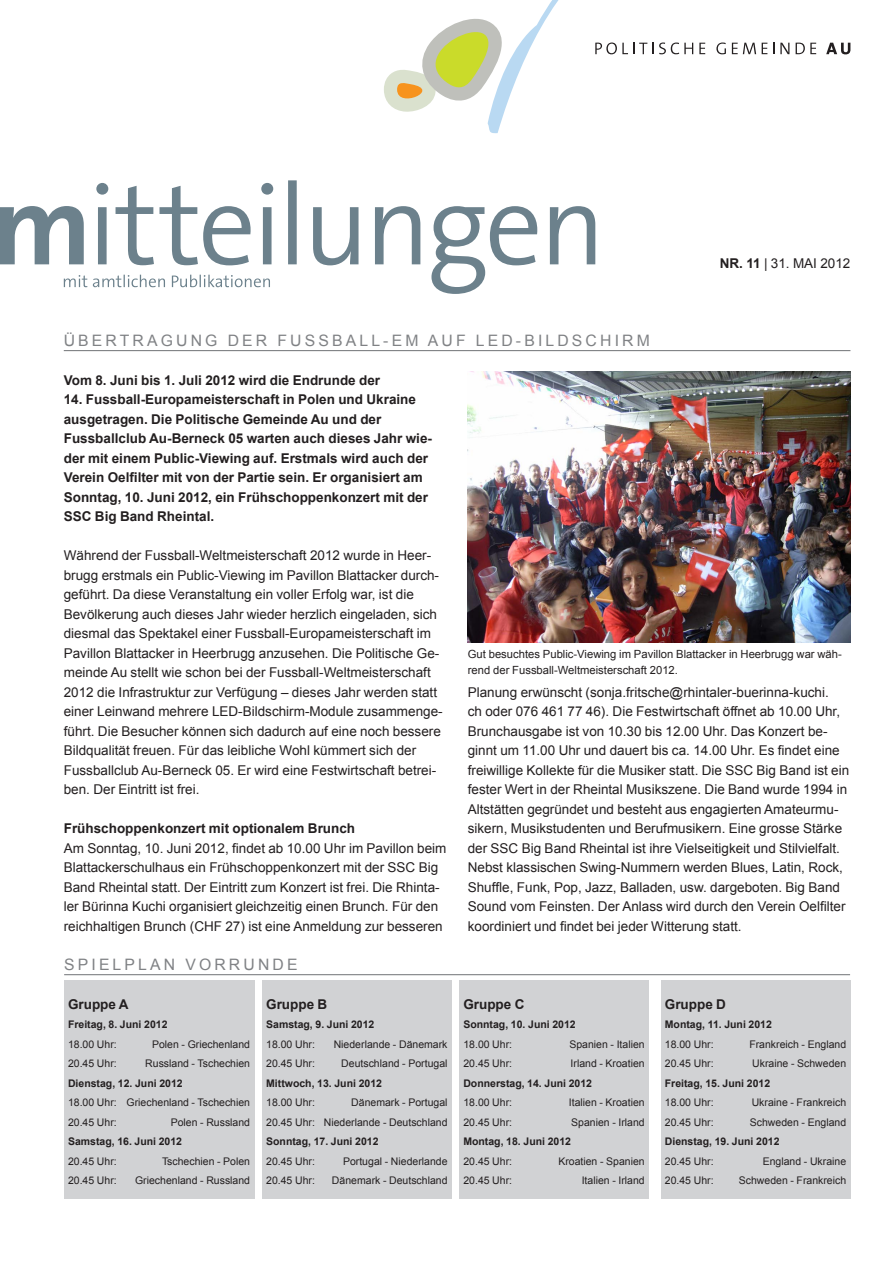
<style>
.page{position:relative;width:893px;height:1263px;background:#fff}
.page>*{position:absolute;margin:0;border:0;box-sizing:border-box;transform-origin:0 0}
.Rubrikentitel{font:15.75px "Arial";letter-spacing:.2em;color:#808285}
.Grundtext{font:13.5px/19.5px "Arial";color:#231f20}
.Grundtext_Auszeichnu{font:700 13.5px/19.5px "Arial";color:#231f20}
.Legende{font:11.25px/16.5px "Arial";color:#231f20}
.Grundtext-2{font:10.5px "Arial";color:#231f20}
.Grundtext-3{font:700 10.5px "Arial";color:#231f20}
.s1{font-weight:700}
</style>
<div class="page">
<svg style="left:595px;top:43px;width:98px;height:11px"></svg>
<svg style="left:699px;top:43px;width:6px;height:11px"></svg>
<svg style="left:716px;top:43px;width:10px;height:11px"></svg>
<svg style="left:732px;top:43px;width:24px;height:11px"></svg>
<svg style="left:762px;top:43px;width:5px;height:11px"></svg>
<svg style="left:780px;top:43px;width:9px;height:11px"></svg>
<svg style="left:796px;top:43px;width:20px;height:11px"></svg>
<svg style="left:826px;top:43px;width:24px;height:11px"></svg>
<svg style="left:384px;top:0;width:175px;height:134px"></svg>
<svg style="left:0;top:180px;width:595px;height:114px"></svg>
<svg style="left:64px;top:275px;width:206px;height:12px"></svg>
<hr style="left:64px;top:350px;width:786px;height:1px;background:#808285">
<div style="left:64px;top:981px;width:190px;height:218px;background:#d1d2d4"></div>
<div style="left:262px;top:981px;width:190px;height:218px;background:#d1d2d4"></div>
<div style="left:459px;top:981px;width:190px;height:218px;background:#d1d2d4"></div>
<div style="left:661px;top:981px;width:189px;height:218px;background:#d1d2d4"></div>
<hr style="left:64px;top:974px;width:786px;height:1px;background:#808285">
<img style="left:468px;top:371px;width:382px;height:271px">
<p class="Grundtext" style="left:720px;top:253px;width:132px"><span class="s1">NR. 11</span> | 31. MAI 2012</p>
<p class="Rubrikentitel" style="left:64px;top:330px;width:588px">ÜBERTRAGUNG DER FUSSBALL-EM AUF LED-BILDSCHIRM</p>
<p class="Grundtext_Auszeichnu" style="left:64px;top:371px;width:318px">Vom 8. Juni bis 1. Juli 2012 wird die Endrunde der</p>
<p class="Grundtext_Auszeichnu" style="left:64px;top:390px;width:370px">14. Fussball-Europameisterschaft in Polen und Ukraine ausgetragen. Die Politische Gemeinde Au und der Fussballclub Au-Berneck 05 warten auch dieses Jahr wie&shy;der mit einem Public-Viewing auf. Erstmals wird auch der Verein Oelfilter mit von der Partie sein. Er organisiert am Sonntag, 10. Juni 2012, ein Frühschoppenkonzert mit der SSC Big Band Rheintal.</p>
<p class="Grundtext" style="left:64px;top:546px;width:380px">Während der Fussball-Weltmeisterschaft 2012 wurde in Heer&shy;brugg erstmals ein Public-Viewing im Pavillon Blattacker durch&shy;geführt. Da diese Veranstaltung ein voller Erfolg war, ist die Bevölkerung auch dieses Jahr wieder herzlich eingeladen, sich diesmal das Spektakel einer Fussball-Europameisterschaft im Pavillon Blattacker in Heerbrugg anzusehen. Die Politische Ge&shy;meinde Au stellt wie schon bei der Fussball-Weltmeisterschaft 2012 die Infrastruktur zur Verfügung – dieses Jahr werden statt einer Leinwand mehrere LED-Bildschirm-Module zusammenge&shy;führt. Die Besucher können sich dadurch auf eine noch bessere Bildqualität freuen. Für das leibliche Wohl kümmert sich der Fussballclub Au-Berneck 05. Er wird eine Festwirtschaft betrei&shy;ben. Der Eintritt ist frei.</p>
<p class="Grundtext_Auszeichnu" style="left:64px;top:819px;width:293px">Frühschoppenkonzert mit optionalem Brunch</p>
<p class="Grundtext" style="left:64px;top:838px;width:384px">Am Sonntag, 10. Juni 2012, findet ab 10.00 Uhr im Pavillon beim Blattackerschulhaus ein Frühschoppenkonzert mit der SSC Big Band Rheintal statt. Der Eintritt zum Konzert ist frei. Die Rhinta&shy;ler Bürinna Kuchi organisiert gleichzeitig einen Brunch. Für den reichhaltigen Brunch (CHF 27) ist eine Anmeldung zur besseren</p>
<p class="Legende" style="left:468px;top:646px;width:376px">Gut besuchtes Public-Viewing im Pavillon Blattacker in Heerbrugg war wäh&shy;rend der Fussball-Weltmeisterschaft 2012.</p>
<p class="Grundtext" style="left:468px;top:682px;width:383px">Planung erwünscht (sonja.fritsche@rhintaler-buerinna-kuchi.<br>ch oder 076 461 77 46). Die Festwirtschaft öffnet ab 10.00 Uhr, Brunchausgabe ist von 10.30 bis 12.00 Uhr. Das Konzert be&shy;ginnt um 11.00 Uhr und dauert bis ca. 14.00 Uhr. Es findet eine freiwillige Kollekte für die Musiker statt. Die SSC Big Band ist ein fester Wert in der Rheintal Musikszene. Die Band wurde 1994 in Altstätten gegründet und besteht aus engagierten Amateurmu&shy;sikern, Musikstudenten und Berufmusikern. Eine grosse Stärke der SSC Big Band Rheintal ist ihre Vielseitigkeit und Stilvielfalt.<br>Nebst klassischen Swing-Nummern werden Blues, Latin, Rock, Shuffle, Funk, Pop, Jazz, Balladen, usw. dargeboten. Big Band Sound vom Feinsten. Der Anlass wird durch den Verein Oelfilter koordiniert und findet bei jeder Witterung statt.</p>
<p class="Rubrikentitel" style="left:64px;top:954px;width:235px">SPIELPLAN VORRUNDE</p>
<p class="Grundtext_Auszeichnu" style="left:68px;top:995px;width:62px">Gruppe A</p>
<p class="Grundtext-3" style="left:68px;top:1018px;width:101px">Freitag, 8. Juni 2012</p>
<p class="Grundtext-2" style="left:68px;top:1037px;width:50px">18.00 Uhr:</p>
<p class="Grundtext-2" style="left:152px;top:1037px;width:100px">Polen - Griechenland</p>
<p class="Grundtext-2" style="left:68px;top:1057px;width:50px">20.45 Uhr:</p>
<p class="Grundtext-2" style="left:145px;top:1057px;width:106px">Russland - Tschechien</p>
<p class="Grundtext-3" style="left:68px;top:1076px;width:116px">Dienstag, 12. Juni 2012</p>
<p class="Grundtext-2" style="left:68px;top:1096px;width:184px">18.00 Uhr: Griechenland - Tschechien</p>
<p class="Grundtext-2" style="left:68px;top:1115px;width:50px">20.45 Uhr:</p>
<p class="Grundtext-2" style="left:171px;top:1115px;width:81px">Polen - Russland</p>
<p class="Grundtext-3" style="left:68px;top:1135px;width:116px">Samstag, 16. Juni 2012</p>
<p class="Grundtext-2" style="left:68px;top:1154px;width:50px">20.45 Uhr:</p>
<p class="Grundtext-2" style="left:162px;top:1154px;width:90px">Tschechien - Polen</p>
<p class="Grundtext-2" style="left:68px;top:1174px;width:50px">20.45 Uhr:</p>
<p class="Grundtext-2" style="left:135px;top:1174px;width:116px">Griechenland - Russland</p>
<p class="Grundtext_Auszeichnu" style="left:266px;top:995px;width:63px">Gruppe B</p>
<p class="Grundtext-3" style="left:266px;top:1018px;width:110px">Samstag, 9. Juni 2012</p>
<p class="Grundtext-2" style="left:266px;top:1037px;width:50px">18.00 Uhr:</p>
<p class="Grundtext-2" style="left:334px;top:1037px;width:115px">Niederlande - Dänemark</p>
<p class="Grundtext-2" style="left:266px;top:1057px;width:50px">20.45 Uhr:</p>
<p class="Grundtext-2" style="left:341px;top:1057px;width:108px">Deutschland - Portugal</p>
<p class="Grundtext-3" style="left:266px;top:1076px;width:117px">Mittwoch, 13. Juni 2012</p>
<p class="Grundtext-2" style="left:266px;top:1096px;width:50px">18.00 Uhr:</p>
<p class="Grundtext-2" style="left:351px;top:1096px;width:98px">Dänemark - Portugal</p>
<p class="Grundtext-2" style="left:266px;top:1115px;width:183px">20.45 Uhr: Niederlande - Deutschland</p>
<p class="Grundtext-3" style="left:266px;top:1135px;width:114px">Sonntag, 17. Juni 2012</p>
<p class="Grundtext-2" style="left:266px;top:1154px;width:50px">20.45 Uhr:</p>
<p class="Grundtext-2" style="left:343px;top:1154px;width:106px">Portugal - Niederlande</p>
<p class="Grundtext-2" style="left:266px;top:1174px;width:50px">20.45 Uhr:</p>
<p class="Grundtext-2" style="left:332px;top:1174px;width:117px">Dänemark - Deutschland</p>
<p class="Grundtext_Auszeichnu" style="left:463px;top:995px;width:63px">Gruppe C</p>
<p class="Grundtext-3" style="left:463px;top:1018px;width:114px">Sonntag, 10. Juni 2012</p>
<p class="Grundtext-2" style="left:463px;top:1037px;width:50px">18.00 Uhr:</p>
<p class="Grundtext-2" style="left:569px;top:1037px;width:77px">Spanien - Italien</p>
<p class="Grundtext-2" style="left:463px;top:1057px;width:50px">20.45 Uhr:</p>
<p class="Grundtext-2" style="left:571px;top:1057px;width:76px">Irland - Kroatien</p>
<p class="Grundtext-3" style="left:463px;top:1076px;width:130px">Donnerstag, 14. Juni 2012</p>
<p class="Grundtext-2" style="left:463px;top:1096px;width:50px">18.00 Uhr:</p>
<p class="Grundtext-2" style="left:569px;top:1096px;width:77px">Italien - Kroatien</p>
<p class="Grundtext-2" style="left:463px;top:1115px;width:50px">20.45 Uhr:</p>
<p class="Grundtext-2" style="left:571px;top:1115px;width:75px">Spanien - Irland</p>
<p class="Grundtext-3" style="left:463px;top:1135px;width:109px">Montag, 18. Juni 2012</p>
<p class="Grundtext-2" style="left:463px;top:1154px;width:50px">20.45 Uhr:</p>
<p class="Grundtext-2" style="left:558px;top:1154px;width:88px">Kroatien - Spanien</p>
<p class="Grundtext-2" style="left:463px;top:1174px;width:50px">20.45 Uhr:</p>
<p class="Grundtext-2" style="left:582px;top:1174px;width:65px">Italien - Irland</p>
<p class="Grundtext_Auszeichnu" style="left:665px;top:995px;width:63px">Gruppe D</p>
<p class="Grundtext-3" style="left:665px;top:1018px;width:109px">Montag, 11. Juni 2012</p>
<p class="Grundtext-2" style="left:665px;top:1037px;width:50px">18.00 Uhr:</p>
<p class="Grundtext-2" style="left:749px;top:1037px;width:98px">Frankreich - England</p>
<p class="Grundtext-2" style="left:665px;top:1057px;width:50px">20.45 Uhr:</p>
<p class="Grundtext-2" style="left:752px;top:1057px;width:95px">Ukraine - Schweden</p>
<p class="Grundtext-3" style="left:665px;top:1076px;width:107px">Freitag, 15. Juni 2012</p>
<p class="Grundtext-2" style="left:665px;top:1096px;width:50px">18.00 Uhr:</p>
<p class="Grundtext-2" style="left:752px;top:1096px;width:96px">Ukraine - Frankreich</p>
<p class="Grundtext-2" style="left:665px;top:1115px;width:50px">20.45 Uhr:</p>
<p class="Grundtext-2" style="left:750px;top:1115px;width:98px">Schweden - England</p>
<p class="Grundtext-3" style="left:665px;top:1135px;width:116px">Dienstag, 19. Juni 2012</p>
<p class="Grundtext-2" style="left:665px;top:1154px;width:50px">20.45 Uhr:</p>
<p class="Grundtext-2" style="left:763px;top:1154px;width:85px">England - Ukraine</p>
<p class="Grundtext-2" style="left:665px;top:1174px;width:50px">20.45 Uhr:</p>
<p class="Grundtext-2" style="left:739px;top:1174px;width:109px">Schweden - Frankreich</p>
</div>
